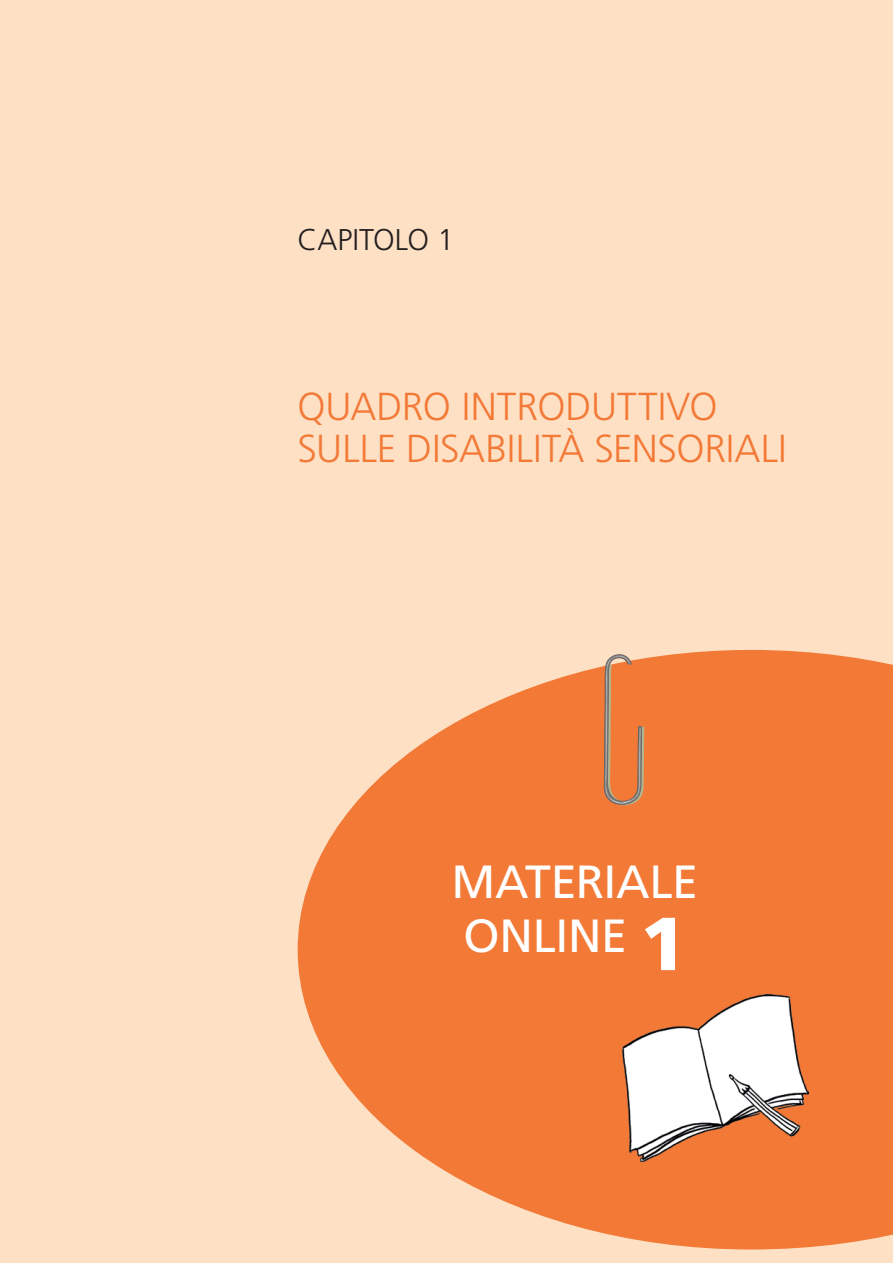
<style>
.page{position:relative;width:893px;height:1263px;background:#fee0c4}
.page>*{position:absolute;margin:0;border:0;box-sizing:border-box;transform-origin:0 0}
.t1{font:46.5px/54px "Frutiger LT Std";letter-spacing:-.01em;color:#fff}
.t2{font:300 39px/42px "Frutiger LT Std";letter-spacing:-.005em;color:#f37936}
.t3{font:300 30px "Frutiger LT Std";letter-spacing:-.005em;color:#231f20}
.s1{font-weight:900;font-size:75px}
</style>
<div class="page">
<svg style="left:298px;top:650px;width:595px;height:599px;fill:#f37936"></svg>
<svg style="left:604px;top:652px;width:40px;height:158px;background:#da834f"></svg>
<img style="left:622px;top:994px;width:186px;height:168px">
<p class="t3" style="left:298px;top:223px;width:158px">CAPITOLO 1</p>
<p class="t2" style="left:298px;top:386px;width:490px">QUADRO INTRODUTTIVO<br>SULLE DISABILITÀ SENSORIALI</p>
<p class="t1" style="left:451px;top:855px;width:248px">MATERIALE<br>ONLINE <span class="s1">1</span></p>
</div>
